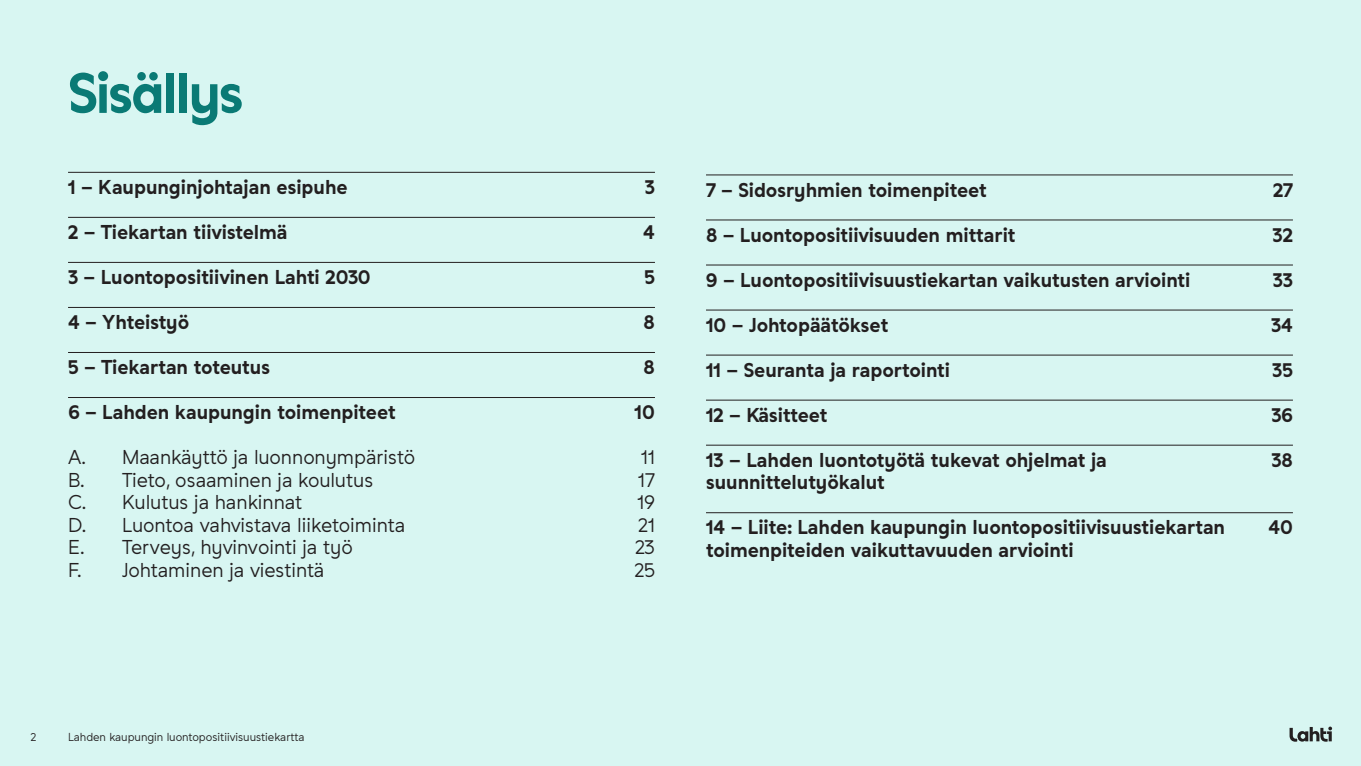
<style>
.page{position:relative;width:1361px;height:766px;background:#fff}
.page>*{position:absolute;margin:0;border:0;box-sizing:border-box;transform-origin:0 0}
.pääotsikko{font:55.5px "Studio Feixen Sans Lahti Headline";letter-spacing:-.04em;color:#0a7a75}
.sislu__valkoinen{font:700 19.5px "Studio Feixen Sans Lahti";color:#231f20}
.väliotsikko{font:19.5px "Studio Feixen Sans Lahti";color:#231f20}
.väliotsikko-2{font:700 19.5px "Studio Feixen Sans Lahti";color:#231f20}
.t1{font:11.25px "Studio Feixen Sans Lahti";color:#231f20}
</style>
<div class="page">
<div style="left:0;top:0;width:1361px;height:765px;background:#d8f6f2"></div>
<svg style="left:1289px;top:726px;width:43px;height:15px"></svg>
<hr style="left:68px;top:172px;width:587px;height:1px;background:#231f20">
<hr style="left:68px;top:217px;width:587px;height:1px;background:#231f20">
<hr style="left:68px;top:262px;width:587px;height:1px;background:#231f20">
<hr style="left:68px;top:307px;width:587px;height:1px;background:#231f20">
<hr style="left:68px;top:352px;width:587px;height:1px;background:#231f20">
<hr style="left:68px;top:397px;width:587px;height:1px;background:#231f20">
<hr style="left:706px;top:174px;width:587px;height:1px;background:#231f20">
<hr style="left:706px;top:219px;width:587px;height:1px;background:#231f20">
<hr style="left:706px;top:264px;width:587px;height:1px;background:#231f20">
<hr style="left:706px;top:309px;width:587px;height:1px;background:#231f20">
<hr style="left:706px;top:354px;width:587px;height:1px;background:#231f20">
<hr style="left:706px;top:399px;width:587px;height:1px;background:#231f20">
<hr style="left:706px;top:444px;width:587px;height:1px;background:#231f20">
<hr style="left:706px;top:512px;width:587px;height:1px;background:#231f20">
<p class="pääotsikko" style="left:68px;top:60px;width:177px">Sisällys</p>
<p class="väliotsikko-2" style="left:68px;top:175px;width:281px">1 – Kaupunginjohtajan esipuhe</p>
<p class="väliotsikko-2" style="left:645px;top:175px;width:12px">3</p>
<p class="sislu__valkoinen" style="left:68px;top:220px;width:221px">2 – Tiekartan tiivistelmä</p>
<p class="sislu__valkoinen" style="left:643px;top:220px;width:13px">4</p>
<p class="sislu__valkoinen" style="left:68px;top:265px;width:304px">3 – Luontopositiivinen Lahti 2030</p>
<p class="sislu__valkoinen" style="left:644px;top:265px;width:12px">5</p>
<p class="sislu__valkoinen" style="left:68px;top:310px;width:123px">4 – Yhteistyö</p>
<p class="sislu__valkoinen" style="left:643px;top:310px;width:13px">8</p>
<p class="sislu__valkoinen" style="left:68px;top:355px;width:203px">5 – Tiekartan toteutus</p>
<p class="sislu__valkoinen" style="left:643px;top:355px;width:13px">8</p>
<p class="sislu__valkoinen" style="left:68px;top:400px;width:329px">6 – Lahden kaupungin toimenpiteet</p>
<p class="sislu__valkoinen" style="left:634px;top:400px;width:22px">10</p>
<p class="väliotsikko" style="left:68px;top:445px;width:349px">A. Maankäyttö ja luonnonympäristö</p>
<p class="väliotsikko" style="left:641px;top:445px;width:15px">11</p>
<p class="väliotsikko" style="left:68px;top:468px;width:307px">B. Tieto, osaaminen ja koulutus</p>
<p class="väliotsikko" style="left:638px;top:468px;width:18px">17</p>
<p class="väliotsikko" style="left:68px;top:490px;width:236px">C. Kulutus ja hankinnat</p>
<p class="väliotsikko" style="left:637px;top:490px;width:19px">19</p>
<p class="väliotsikko" style="left:68px;top:513px;width:339px">D. Luontoa vahvistava liiketoiminta</p>
<p class="väliotsikko" style="left:638px;top:513px;width:18px">21</p>
<p class="väliotsikko" style="left:68px;top:535px;width:286px">E. Terveys, hyvinvointi ja työ</p>
<p class="väliotsikko" style="left:635px;top:535px;width:21px">23</p>
<p class="väliotsikko" style="left:68px;top:558px;width:258px">F. Johtaminen ja viestintä</p>
<p class="väliotsikko" style="left:635px;top:558px;width:22px">25</p>
<p class="sislu__valkoinen" style="left:706px;top:178px;width:282px">7 – Sidosryhmien toimenpiteet</p>
<p class="sislu__valkoinen" style="left:1273px;top:178px;width:21px">27</p>
<p class="sislu__valkoinen" style="left:706px;top:223px;width:311px">8 – Luontopositiivisuuden mittarit</p>
<p class="sislu__valkoinen" style="left:1272px;top:223px;width:22px">32</p>
<p class="sislu__valkoinen" style="left:706px;top:268px;width:486px">9 – Luontopositiivisuustiekartan vaikutusten arviointi</p>
<p class="sislu__valkoinen" style="left:1272px;top:268px;width:22px">33</p>
<p class="sislu__valkoinen" style="left:706px;top:313px;width:184px">10 – Johtopäätökset</p>
<p class="sislu__valkoinen" style="left:1271px;top:313px;width:23px">34</p>
<p class="sislu__valkoinen" style="left:706px;top:358px;width:245px">11 – Seuranta ja raportointi</p>
<p class="sislu__valkoinen" style="left:1272px;top:358px;width:22px">35</p>
<p class="sislu__valkoinen" style="left:706px;top:403px;width:123px">12 – Käsitteet</p>
<p class="sislu__valkoinen" style="left:1271px;top:403px;width:23px">36</p>
<p class="sislu__valkoinen" style="left:706px;top:448px;width:402px">13 – Lahden luontotyötä tukevat ohjelmat ja</p>
<p class="sislu__valkoinen" style="left:1271px;top:448px;width:23px">38</p>
<p class="sislu__valkoinen" style="left:706px;top:470px;width:180px">suunnittelutyökalut</p>
<p class="sislu__valkoinen" style="left:706px;top:515px;width:520px">14 – Liite: Lahden kaupungin luontopositiivisuustiekartan</p>
<p class="sislu__valkoinen" style="left:1268px;top:515px;width:26px">40</p>
<p class="sislu__valkoinen" style="left:706px;top:538px;width:369px">toimenpiteiden vaikuttavuuden arviointi</p>
<p class="t1" style="left:31px;top:729px;width:7px">2</p>
<p class="t1" style="left:68px;top:729px;width:238px">Lahden kaupungin luontopositiivisuustiekartta</p>
</div>
